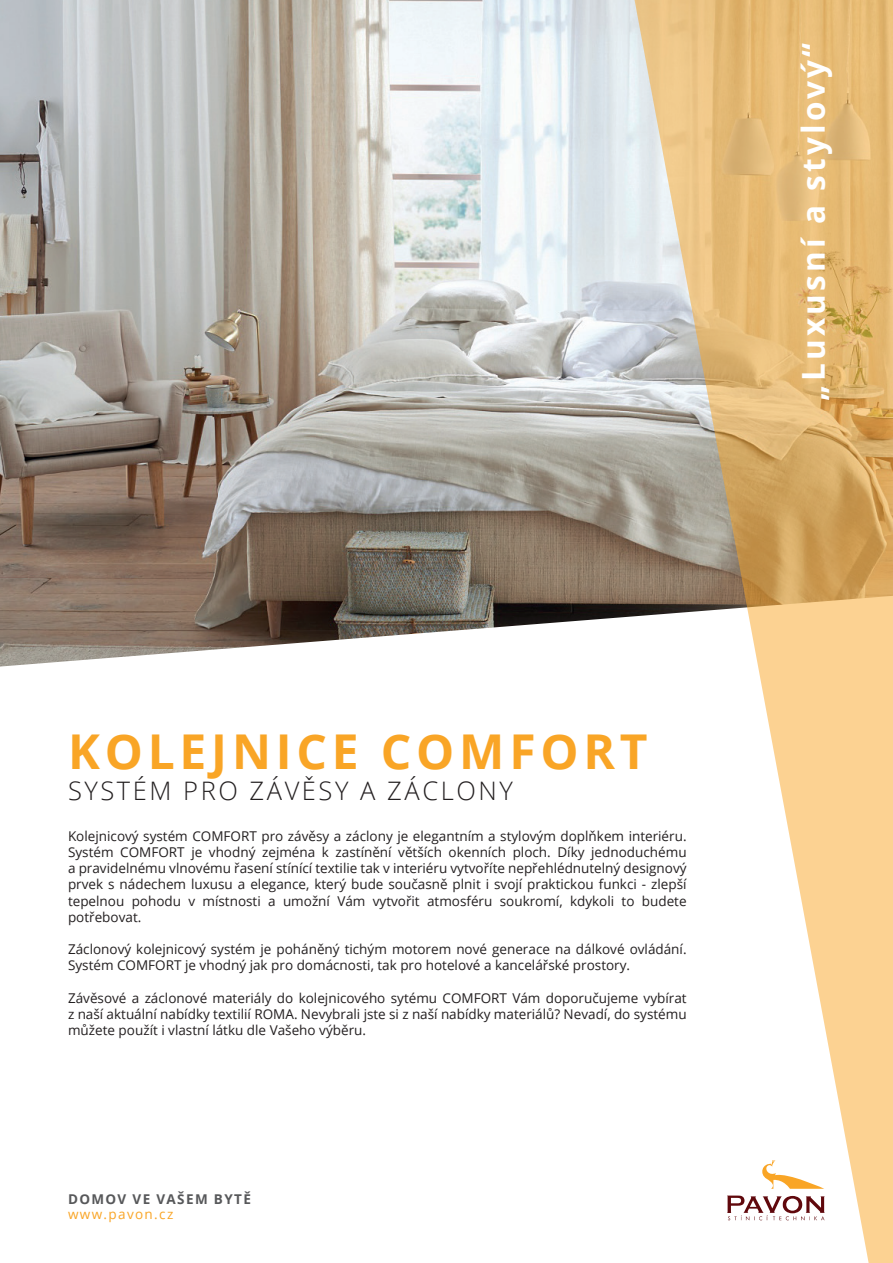
<style>
.page{position:relative;width:893px;height:1263px;background:#fff}
.page>*{position:absolute;margin:0;border:0;box-sizing:border-box;transform-origin:0 0}
.t1{font:700 48px "Open Sans";letter-spacing:.1em;color:#f9a526}
.t2{font:700 31.5px "Open Sans";letter-spacing:.1em;color:#fff}
.t3{font:300 25.5px "Open Sans";letter-spacing:.1em;color:#231f20}
.t4{font:13.5px/16.2px "Open Sans";color:#231f20;text-align:justify}
.t5{font:700 13.5px "Open Sans";letter-spacing:.1em;color:#57585a}
.t6{font:13.5px "Open Sans";letter-spacing:.1em;color:#f9a526}
</style>
<div class="page">
<img style="left:0;top:0;width:626px;height:666px">
<svg style="left:626px;top:0;width:267px;height:1263px"></svg>
<svg style="left:759px;top:1160px;width:65px;height:29px"></svg>
<svg style="left:727px;top:1195px;width:98px;height:25px"></svg>
<p class="t2" style="left:791px;top:401px;width:359px;rotate:-90deg">„Luxusní a stylový“</p>
<p class="t1" style="left:68px;top:718px;width:581px">KOLEJNICE COMFORT</p>
<p class="t3" style="left:68px;top:773px;width:446px">SYSTÉM PRO ZÁVĚSY A ZÁCLONY</p>
<p class="t4" style="left:68px;top:827px;width:620px">Kolejnicový systém COMFORT pro závěsy a záclony je elegantním a stylovým doplňkem interiéru.<br>Systém COMFORT je vhodný zejména k zastínění větších okenních ploch. Díky jednoduchému a pravidelnému vlnovému řasení stínící textilie tak v interiéru vytvoříte nepřehlédnutelný designový prvek s nádechem luxusu a elegance, který bude současně plnit i svojí praktickou funkci - zlepší tepelnou pohodu v místnosti a umožní Vám vytvořit atmosféru soukromí, kdykoli to budete potřebovat.</p>
<p class="t4" style="left:68px;top:941px;width:620px">Záclonový kolejnicový systém je poháněný tichým motorem nové generace na dálkové ovládání.<br>Systém COMFORT je vhodný jak pro domácnosti, tak pro hotelové a kancelářské prostory.</p>
<p class="t4" style="left:68px;top:989px;width:620px">Závěsové a záclonové materiály do kolejnicového sytému COMFORT Vám doporučujeme vybírat z naší aktuální nabídky textilií ROMA. Nevybrali jste si z naší nabídky materiálů? Nevadí, do systému můžete použít i vlastní látku dle Vašeho výběru.</p>
<p class="t5" style="left:68px;top:1190px;width:184px">DOMOV VE VAŠEM BYTĚ</p>
<p class="t6" style="left:68px;top:1205px;width:107px">www.pavon.cz</p>
</div>
